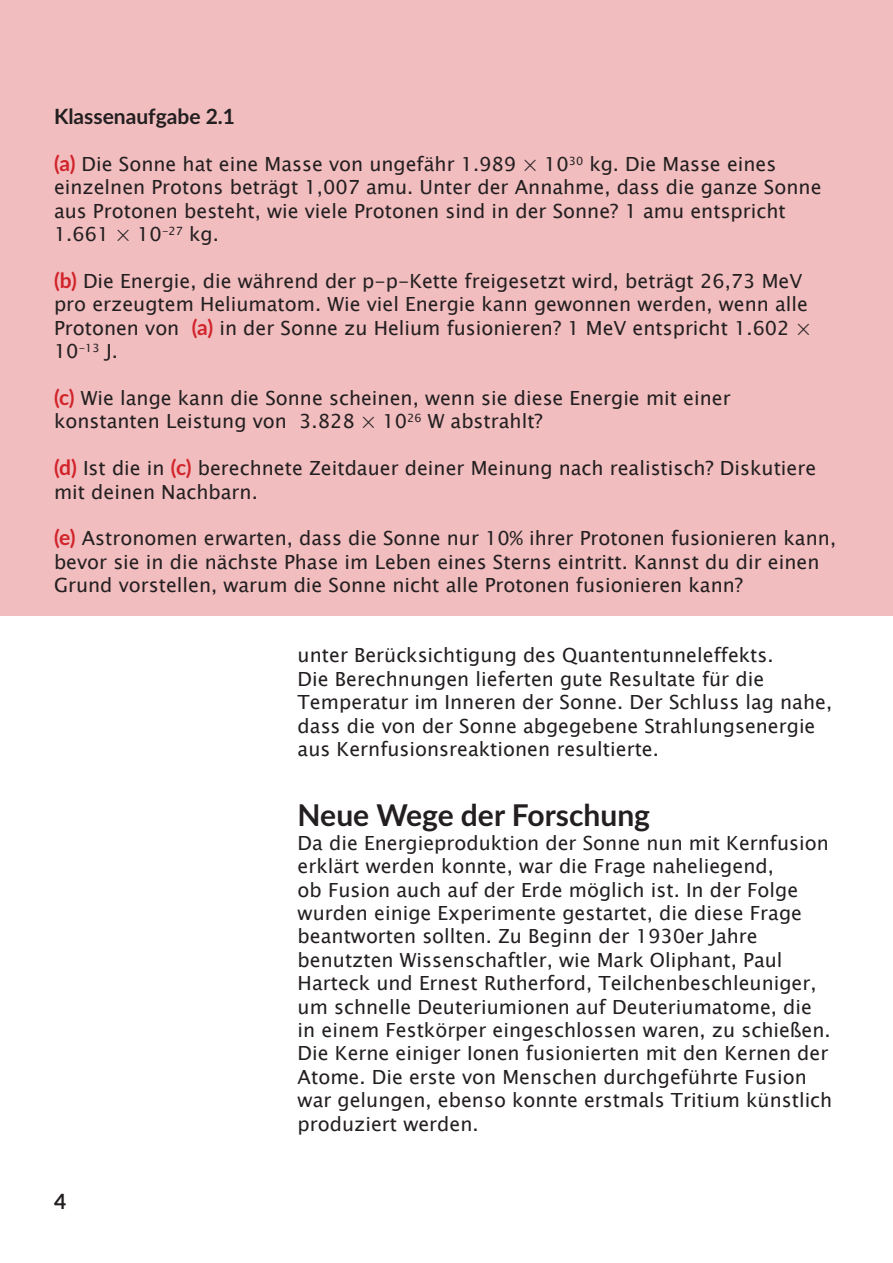
<style>
.page{position:relative;width:893px;height:1263px;background:#fff}
.page>*{position:absolute;margin:0;border:0;box-sizing:border-box;transform-origin:0 0}
.Subtitle{font:700 30px "Lato";color:#231f20}
.Exercise_heading{font:700 21px "Lato";color:#231f20}
.Standard_text{font:19.5px/23.4px "Lucida Sans Unicode";color:#231f20}
.Subtitle-2{font:19.5px/23.4px "Lucida Sans Unicode";color:#231f20}
.s1{font-family:"Lato";font-weight:700;font-size:21px;color:#d1232a}
</style>
<div class="page">
<div style="left:0;top:0;width:893px;height:616px;background:#f1bdbf"></div>
<p class="Exercise_heading" style="left:54px;top:101px;width:183px">Klassenaufgabe 2.1</p>
<p class="Standard_text" style="left:54px;top:152px;width:769px"><span class="s1">(a)</span> Die Sonne hat eine Masse von ungefähr 1.989 × 10<sup>30</sup> kg. Die Masse eines einzelnen Protons beträgt 1,007 amu. Unter der Annahme, dass die ganze Sonne aus Protonen besteht, wie viele Protonen sind in der Sonne? 1 amu entspricht 1.661 × 10<sup>-27</sup> kg.</p>
<p class="Standard_text" style="left:54px;top:269px;width:759px"><span class="s1">(b)</span> Die Energie, die während der p-p-Kette freigesetzt wird, beträgt 26,73 MeV pro erzeugtem Heliumatom. Wie viel Energie kann gewonnen werden, wenn alle Protonen von <span class="s1">(a)</span> in der Sonne zu Helium fusionieren? 1 MeV entspricht 1.602 × 10<sup>-13</sup> J.</p>
<p class="Standard_text" style="left:54px;top:386px;width:678px"><span class="s1">(c)</span> Wie lange kann die Sonne scheinen, wenn sie diese Energie mit einer konstanten Leistung von 3.828 × 10<sup>26</sup> W abstrahlt?</p>
<p class="Standard_text" style="left:54px;top:457px;width:764px"><span class="s1">(d)</span> Ist die in <span class="s1">(c)</span> berechnete Zeitdauer deiner Meinung nach realistisch? Diskutiere mit deinen Nachbarn.</p>
<p class="Standard_text" style="left:54px;top:527px;width:784px"><span class="s1">(e)</span> Astronomen erwarten, dass die Sonne nur 10% ihrer Protonen fusionieren kann, bevor sie in die nächste Phase im Leben eines Sterns eintritt. Kannst du dir einen<br>Grund vorstellen, warum die Sonne nicht alle Protonen fusionieren kann?</p>
<p class="Standard_text" style="left:298px;top:644px;width:536px">unter Berücksichtigung des Quantentunneleffekts.<br>Die Berechnungen lieferten gute Resultate für die Temperatur im Inneren der Sonne. Der Schluss lag nahe, dass die von der Sonne abgegebene Strahlungsenergie aus Kernfusionsreaktionen resultierte.</p>
<p class="Exercise_heading" style="left:54px;top:1186px;width:14px">4</p>
<p class="Subtitle" style="left:298px;top:793px;width:354px">Neue Wege der Forschung</p>
<p class="Subtitle-2" style="left:298px;top:831px;width:536px">Da die Energieproduktion der Sonne nun mit Kernfusion erklärt werden konnte, war die Frage naheliegend,<br>ob Fusion auch auf der Erde möglich ist. In der Folge wurden einige Experimente gestartet, die diese Frage beantworten sollten. Zu Beginn der 1930er Jahre benutzten Wissenschaftler, wie Mark Oliphant, Paul Harteck und Ernest Rutherford, Teilchenbeschleuniger, um schnelle Deuteriumionen auf Deuteriumatome, die in einem Festkörper eingeschlossen waren, zu schießen.<br>Die Kerne einiger Ionen fusionierten mit den Kernen der Atome. Die erste von Menschen durchgeführte Fusion war gelungen, ebenso konnte erstmals Tritium künstlich produziert werden.</p>
</div>
